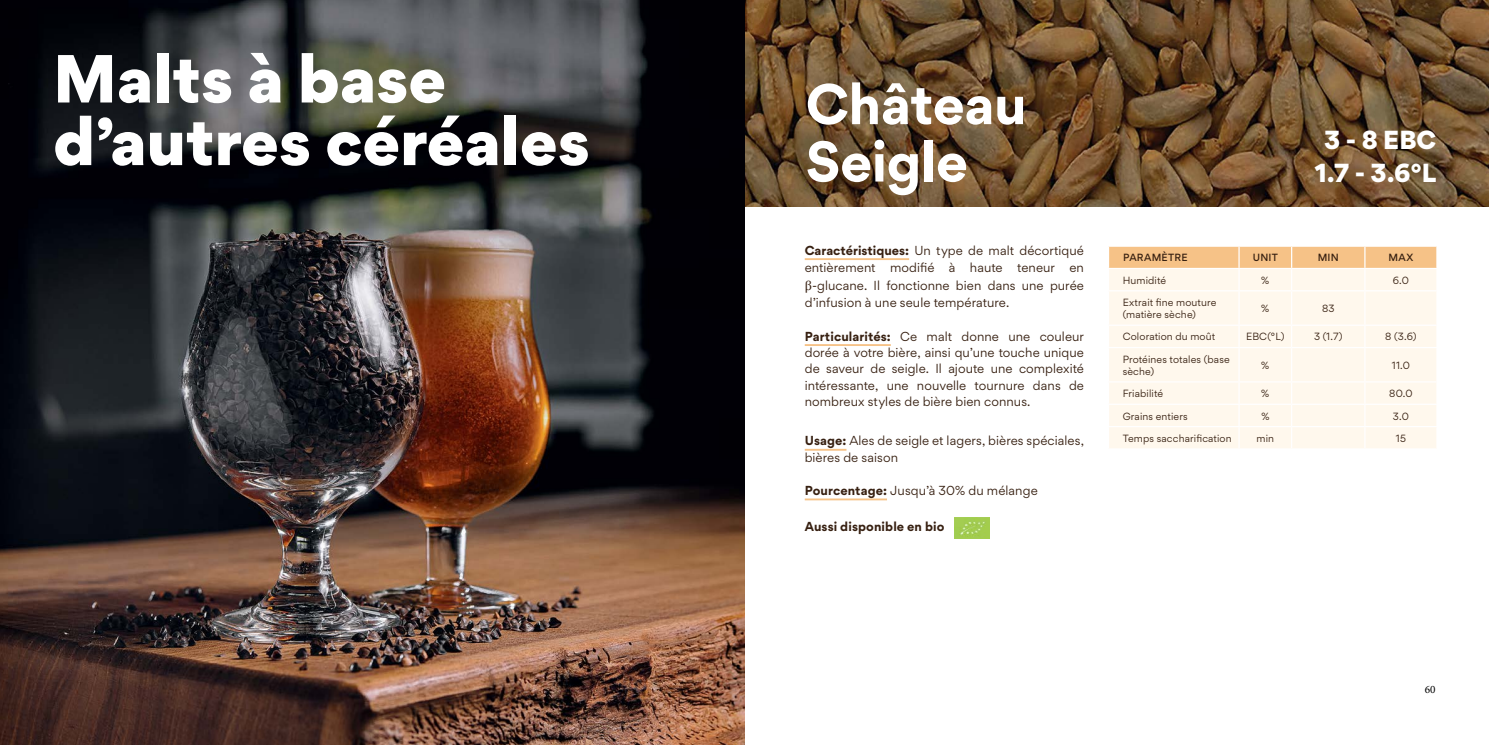
<style>
.page{position:relative;width:1489px;height:745px;background:#fff}
.page>*{position:absolute;margin:0;border:0;box-sizing:border-box;transform-origin:0 0}
.t1{font:900 65px/62.5px "Gordita";color:#fff}
.t2{font:700 55px/57.2px "Gordita";letter-spacing:-.01em;color:#fff}
.t3{font:900 25px/32.5px "Gordita";color:#fff;text-align:center}
.t4{font:12.5px/16.2px "Gordita";letter-spacing:.005em;color:#372011;text-align:justify}
.t5{font:700 12.5px "Gordita";letter-spacing:.01em;color:#372011}
.t6{font:11.25px "Minion Pro";color:#000}
.t7{font:10px/12px "Gordita";letter-spacing:.015em;color:#372011}
.t8{font:500 10px "Gordita";letter-spacing:.025em;color:#372011}
.s1{font-weight:700}
.s2{font-family:"Georgia"}
</style>
<div class="page">
<img style="left:744px;top:0;width:744px;height:207px">
<img style="left:0;top:0;width:744px;height:744px">
<img style="left:954px;top:517px;width:35px;height:21px">
<hr style="left:804px;top:258px;width:105px;height:2px;background:#f6c287">
<hr style="left:804px;top:344px;width:86px;height:2px;background:#f6c287">
<hr style="left:804px;top:448px;width:42px;height:2px;background:#f6c287">
<hr style="left:804px;top:498px;width:83px;height:2px;background:#f6c287">
<svg style="left:1109px;top:246px;width:328px;height:202px;background:#fef2e3"></svg>
<h1 class="t1" style="left:53px;top:46px;width:538px">Malts à base d’autres céréales</h1>
<h2 class="t2" style="left:805px;top:75px;width:222px">Château<br>Seigle</h2>
<p class="t4" style="left:804px;top:241px;width:281px;line-height:17.5px"><span class="s1">Caractéristiques:</span> Un type de malt décortiqué entièrement modifié à haute teneur en <span class="s2">β</span>-glucane. Il fonctionne bien dans une purée d’infusion à une seule température.</p>
<p class="t4" style="left:804px;top:328px;width:281px"><span class="s1">Particularités:</span> Ce malt donne une couleur dorée à votre bière, ainsi qu’une touche unique de saveur de seigle. Il ajoute une complexité intéressante, une nouvelle tournure dans de nombreux styles de bière bien connus.</p>
<p class="t4" style="left:804px;top:432px;width:281px"><span class="s1">Usage:</span> Ales de seigle et lagers, bières spéciales, bières de saison</p>
<p class="t4" style="left:804px;top:482px;width:234px"><span class="s1">Pourcentage:</span> Jusqu’à 30% du mélange</p>
<p class="t5" style="left:804px;top:516px;width:141px">Aussi disponible en bio</p>
<h3 class="t3" style="left:1314px;top:123px;width:123px">3 - 8 EBC<br>1.7 - 3.6°L</h3>
<p class="t8" style="left:1123px;top:251px;width:66px">PARAMÈTRE</p>
<p class="t8" style="left:1252px;top:251px;width:27px">UNIT</p>
<p class="t8" style="left:1317px;top:251px;width:23px">MIN</p>
<p class="t8" style="left:1388px;top:251px;width:26px">MAX</p>
<p class="t7" style="left:1122px;top:274px;width:45px">Humidité</p>
<p class="t7" style="left:1261px;top:274px;width:10px">%</p>
<p class="t7" style="left:1392px;top:274px;width:18px">6.0</p>
<p class="t7" style="left:1122px;top:296px;width:95px">Extrait fine mouture (matière sèche)</p>
<p class="t7" style="left:1261px;top:302px;width:10px">%</p>
<p class="t7" style="left:1321px;top:302px;width:14px">83</p>
<p class="t7" style="left:1122px;top:330px;width:94px">Coloration du moût</p>
<p class="t7" style="left:1246px;top:330px;width:40px">EBC(°L)</p>
<p class="t7" style="left:1313px;top:330px;width:30px">3 (1.7)</p>
<p class="t7" style="left:1384px;top:330px;width:33px">8 (3.6)</p>
<p class="t7" style="left:1122px;top:353px;width:109px">Protéines totales (base sèche)</p>
<p class="t7" style="left:1261px;top:359px;width:10px">%</p>
<p class="t7" style="left:1391px;top:359px;width:20px">11.0</p>
<p class="t7" style="left:1122px;top:387px;width:42px">Friabilité</p>
<p class="t7" style="left:1261px;top:387px;width:10px">%</p>
<p class="t7" style="left:1389px;top:387px;width:25px">80.0</p>
<p class="t7" style="left:1122px;top:409px;width:67px">Grains entiers</p>
<p class="t7" style="left:1261px;top:409px;width:10px">%</p>
<p class="t7" style="left:1392px;top:409px;width:17px">3.0</p>
<p class="t7" style="left:1122px;top:432px;width:110px">Temps saccharification</p>
<p class="t7" style="left:1256px;top:432px;width:19px">min</p>
<p class="t7" style="left:1395px;top:432px;width:12px">15</p>
<p class="t6" style="left:1424px;top:681px;width:12px">60</p>
</div>
